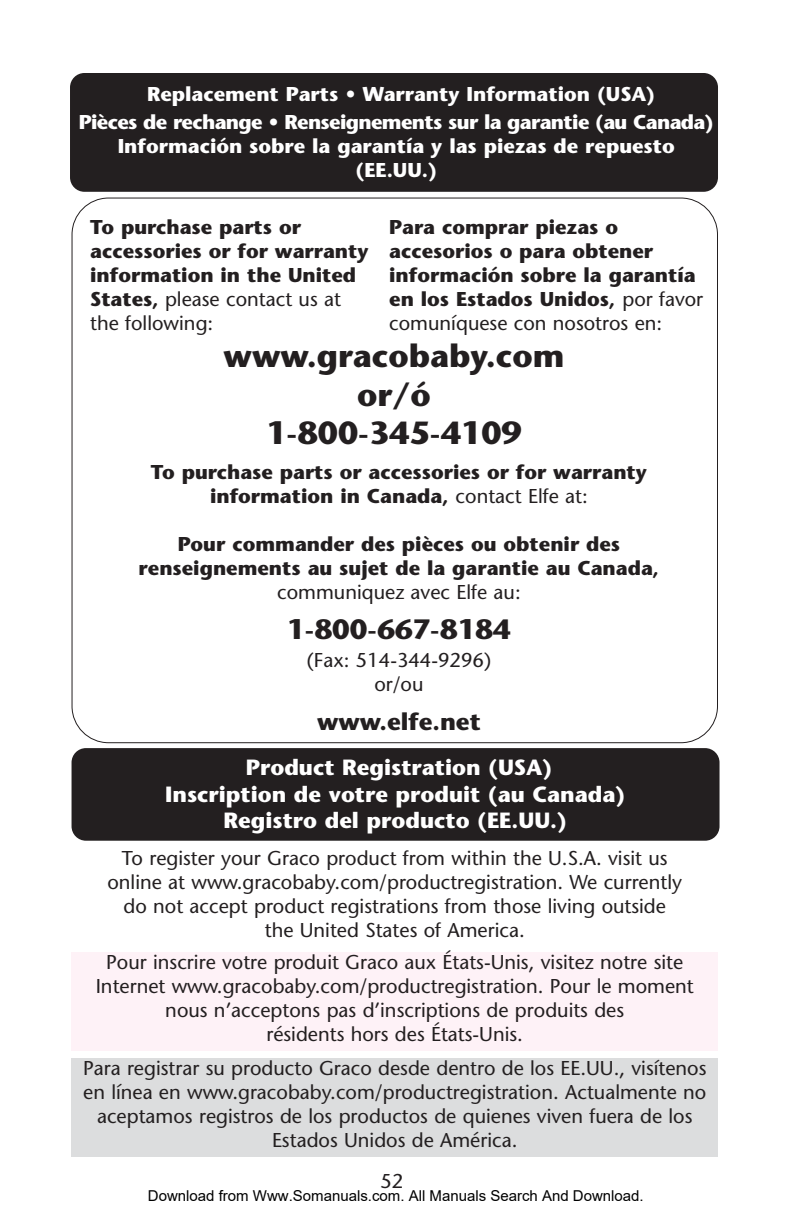
<style>
.page{position:relative;width:792px;height:1224px;background:#fff}
.page>*{position:absolute;margin:0;border:0;box-sizing:border-box;transform-origin:0 0}
.t1{font:700 32px/38.4px "Stone Sans";color:#231f20;text-align:center}
.t2{font:700 28px "Stone Sans";color:#231f20}
.t3{font:700 24px "Stone Sans";color:#231f20}
.t4{font:700 22px/26.4px "Stone Sans";color:#fff;text-align:center}
.t5{font:20px/24px "Stone Sans";color:#231f20;text-align:center}
.t6{font:700 20px/24px "Stone Sans";color:#231f20;text-align:center}
.t7{font:700 20px/27.8px "Stone Sans";letter-spacing:-.03em;color:#fff;text-align:center}
.t8{font:700 20px/24px "Stone Sans";color:#fff;text-align:center}
.t9{font:15px "Arial";color:#000}
.s1{font-weight:400}
</style>
<div class="page">
<div style="left:70px;top:73px;width:648px;height:119px;background:#231f20;border-radius:14px"></div>
<div style="left:72px;top:1058px;width:646px;height:99px;background:#dcddde"></div>
<div style="left:72px;top:952px;width:646px;height:99px;background:#fef2f7"></div>
<div style="left:72px;top:748px;width:648px;height:93px;background:#231f20;border-radius:14px"></div>
<p class="t7" style="left:79px;top:83px;width:636px">Replacement Parts • Warranty Information (USA)<br>Pièces de rechange • Renseignements sur la garantie (au Canada)</p>
<p class="t8" style="left:118px;top:136px;width:559px">Información sobre la garantía y las piezas de repuesto (EE.UU.)</p>
<p class="t6" style="left:90px;top:217px;width:280px;text-align:left">To purchase parts or accessories or for warranty information in the United<br>States, <span class="s1">please contact us at the following:</span></p>
<p class="t6" style="left:389px;top:217px;width:316px;text-align:left">Para comprar piezas o accesorios o para obtener información sobre la garantía en los Estados Unidos, <span class="s1">por favor comuníquese con nosotros en:</span></p>
<h1 class="t1" style="left:224px;top:341px;width:342px">www.gracobaby.com or/ó<br>1-800-345-4109</h1>
<p class="t6" style="left:151px;top:462px;width:498px">To purchase parts or accessories or for warranty information in Canada, <span class="s1">contact Elfe at:</span></p>
<p class="t6" style="left:139px;top:534px;width:522px">Pour commander des pièces ou obtenir des renseignements au sujet de la garantie au Canada,</p>
<p class="t5" style="left:277px;top:582px;width:245px">communiquez avec Elfe au:</p>
<h2 class="t2" style="left:287px;top:618px;width:225px">1-800-667-8184</h2>
<p class="t5" style="left:307px;top:650px;width:186px">(Fax: 514-344-9296) or/ou</p>
<p class="t3" style="left:317px;top:713px;width:165px">www.elfe.net</p>
<p class="t4" style="left:165px;top:757px;width:462px">Product Registration (USA)<br>Inscription de votre produit (au Canada)<br>Registro del producto (EE.UU.)</p>
<p class="t5" style="left:107px;top:848px;width:576px">To register your Graco product from within the U.S.A. visit us online at www.gracobaby.com/productregistration. We currently do not accept product registrations from those living outside the United States of America.</p>
<p class="t5" style="left:96px;top:952px;width:600px">Pour inscrire votre produit Graco aux États-Unis, visitez notre site Internet www.gracobaby.com/productregistration. Pour le moment nous n’acceptons pas d’inscriptions de produits des<br>résidents hors des États-Unis.</p>
<p class="t5" style="left:83px;top:1058px;width:625px">Para registrar su producto Graco desde dentro de los EE.UU., visítenos en línea en www.gracobaby.com/productregistration. Actualmente no aceptamos registros de los productos de quienes viven fuera de los Estados Unidos de América.</p>
<p class="t5" style="left:380px;top:1171px;width:24px">52</p>
<p class="t9" style="left:148px;top:1187px;width:497px">Download from Www.Somanuals.com. All Manuals Search And Download.</p>
</div>
